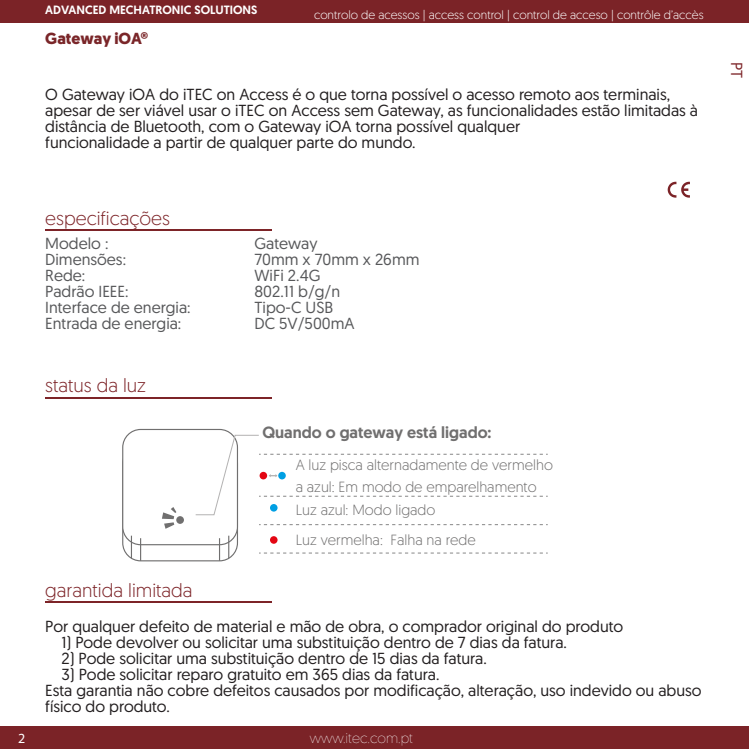
<style>
.page{position:relative;width:749px;height:749px;background:#fff}
.page>*{position:absolute;margin:0;border:0;box-sizing:border-box;transform-origin:0 0}
.t1{font:300 19.2px "Geomanist";color:#7d2428}
.t2{font:500 16.4px "Geomanist";color:#706f6f}
.t3{font:16px/16px "Geomanist";color:#231f20}
.t4{font:16px "Geomanist";color:#57585a}
.t5{font:700 16px "Geomanist";color:#7a2629}
.t6{font:16px "Geomanist";color:#7d2428}
.t7{font:300 14.8px/21.6px "Geomanist";color:#706f6f}
.t8{font:200 14px "Geomanist";color:#fff}
.t9{font:14px "Myriad Pro";color:#fff}
.t10{font:300 12px "Geomanist";color:#fff}
.t11{font:500 12px "Geomanist";color:#fff}
</style>
<div class="page">
<div style="left:0;top:0;width:748px;height:22px;background:#7b2327"></div>
<div style="left:0;top:726px;width:748px;height:22px;background:#7b2327"></div>
<svg style="left:667px;top:182px;width:22px;height:15px"></svg>
<div style="left:122px;top:429px;width:116px;height:116px;border:1px solid #706f6f;border-radius:18px"></div>
<div style="left:176px;top:516px;width:8px;height:7px;background:#706f6f;border-radius:50%"></div>
<svg style="left:219px;top:538px;width:1px;height:22px"></svg>
<svg style="left:228px;top:535px;width:1px;height:23px"></svg>
<svg style="left:131px;top:535px;width:1px;height:23px"></svg>
<svg style="left:140px;top:538px;width:1px;height:22px"></svg>
<svg style="left:162px;top:507px;width:14px;height:21px"></svg>
<div style="left:270px;top:536px;width:7px;height:7px;background:#e30613;border-radius:50%"></div>
<svg style="left:259px;top:524px;width:288px;height:1px"></svg>
<svg style="left:259px;top:552px;width:288px;height:1px"></svg>
<svg style="left:195px;top:434px;width:352px;height:81px"></svg>
<hr style="left:45px;top:601px;width:227px;height:1px;background:#7d2428">
<hr style="left:45px;top:397px;width:227px;height:1px;background:#7d2428">
<hr style="left:45px;top:229px;width:227px;height:1px;background:#7d2428">
<p class="t11" style="left:45px;top:2px;width:213px">ADVANCED MECHATRONIC SOLUTIONS</p>
<p class="t5" style="left:45px;top:28px;width:104px">Gateway iOA®</p>
<p class="t10" style="left:314px;top:7px;width:391px">controlo de acessos | access control | control de acceso | contrôle d’accès</p>
<p class="t3" style="left:45px;top:86px;width:654px">O Gateway iOA do iTEC on Access é o que torna possível o acesso remoto aos terminais, apesar de ser viável usar o iTEC on Access sem Gateway, as funcionalidades estão limitadas à distância de Bluetooth, com o Gateway iOA torna possível qualquer</p>
<p class="t3" style="left:45px;top:134px;width:371px">funcionalidade a partir de qualquer parte do mundo.</p>
<p class="t1" style="left:45px;top:206px;width:126px">especificações</p>
<p class="t4" style="left:45px;top:233px;width:65px">Modelo :</p>
<p class="t4" style="left:45px;top:249px;width:82px">Dimensões:</p>
<p class="t4" style="left:45px;top:265px;width:42px">Rede:</p>
<p class="t4" style="left:45px;top:281px;width:85px">Padrão IEEE:</p>
<p class="t4" style="left:45px;top:297px;width:147px">Interface de energia:</p>
<p class="t4" style="left:45px;top:313px;width:137px">Entrada de energia:</p>
<p class="t1" style="left:45px;top:373px;width:102px">status da luz</p>
<p class="t1" style="left:45px;top:577px;width:149px">garantida limitada</p>
<p class="t4" style="left:254px;top:233px;width:65px">Gateway</p>
<p class="t4" style="left:254px;top:249px;width:166px">70mm x 70mm x 26mm</p>
<p class="t4" style="left:254px;top:265px;width:67px">WiFi 2.4G</p>
<p class="t4" style="left:254px;top:281px;width:87px">802.11 b/g/n</p>
<p class="t4" style="left:254px;top:297px;width:80px">Tipo-C USB</p>
<p class="t4" style="left:254px;top:313px;width:102px">DC 5V/500mA</p>
<p class="t2" style="left:262px;top:421px;width:230px">Quando o gateway está ligado:</p>
<p class="t7" style="left:295px;top:453px;width:258px">A luz pisca alternadamente de vermelho a azul: Em modo de emparelhamento</p>
<p class="t7" style="left:295px;top:528px;width:181px">Luz vermelha: Falha na rede</p>
<p class="t7" style="left:295px;top:498px;width:141px">Luz azul: Modo ligado</p>
<p class="t3" style="left:45px;top:617px;width:579px">Por qualquer defeito de material e mão de obra, o comprador original do produto</p>
<p class="t3" style="left:62px;top:633px;width:506px">1) Pode devolver ou solicitar uma substituição dentro de 7 dias da fatura.</p>
<p class="t3" style="left:62px;top:649px;width:426px">2) Pode solicitar uma substituição dentro de 15 dias da fatura.</p>
<p class="t3" style="left:62px;top:665px;width:379px">3) Pode solicitar reparo gratuito em 365 dias da fatura.</p>
<p class="t3" style="left:45px;top:681px;width:657px">Esta garantia não cobre defeitos causados por modificação, alteração, uso indevido ou abuso físico do produto.</p>
<p class="t9" style="left:18px;top:729px;width:9px">2</p>
<p class="t8" style="left:310px;top:729px;width:105px">www.itec.com.pt</p>
<p class="t6" style="left:747px;top:62px;width:18px;rotate:90deg">PT</p>
</div>
